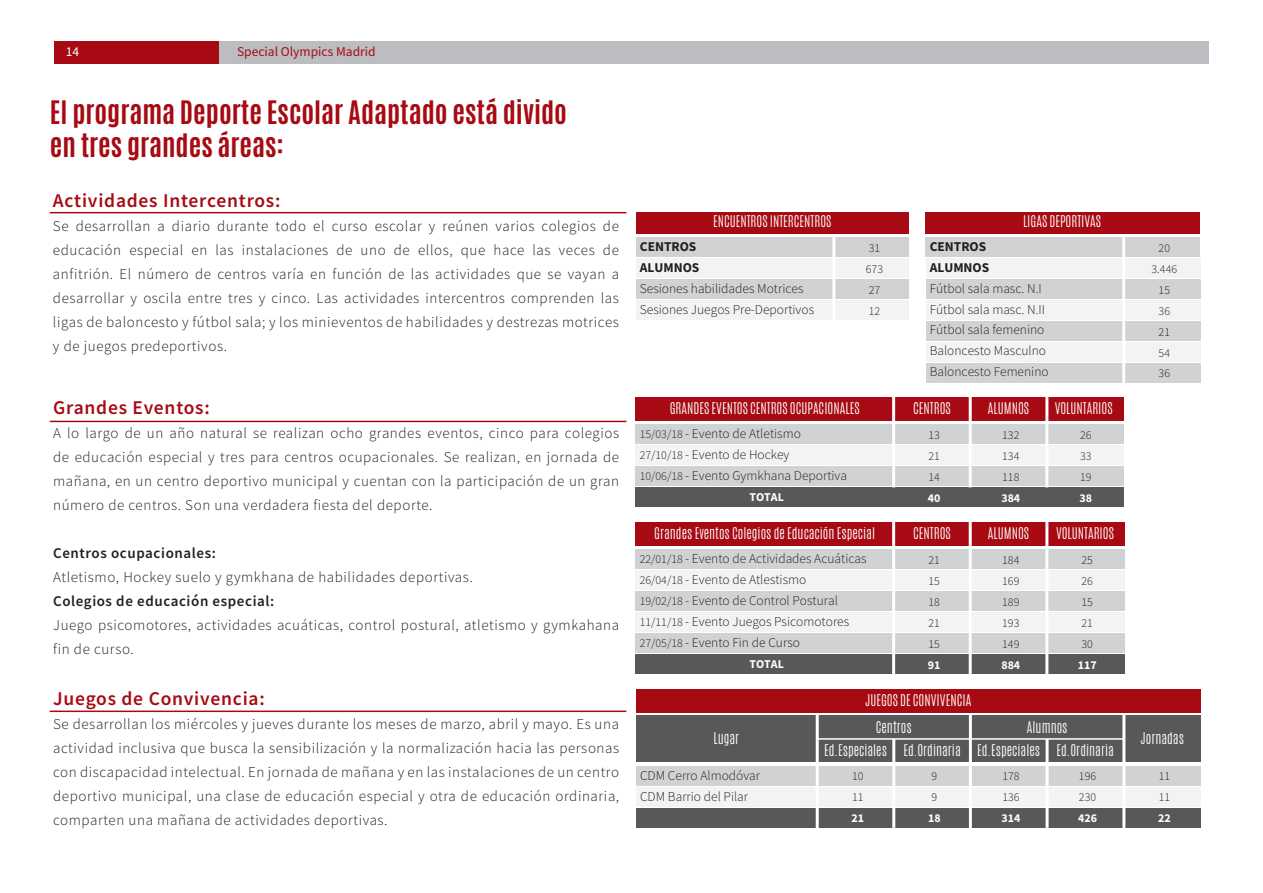
<style>
.page{position:relative;width:1263px;height:893px;background:#fff}
.page>*{position:absolute;margin:0;border:0;box-sizing:border-box;transform-origin:0 0}
.t1{font:700 27px/32.4px "Antonio";color:#a70a12}
.text_subtitle{font:600 19.5px "Source Sans Pro";letter-spacing:.04em;color:#a70a12}
.text{font:300 15px/24px "Source Sans Pro";letter-spacing:.04em;color:#231f20;text-align:justify}
.text-2{font:600 15px "Source Sans Pro";letter-spacing:.04em;color:#231f20}
.t2{font:300 13.5px/21px "Source Sans Pro";color:#231f20}
.t3{font:300 13.5px/23.4px "Antonio";color:#fff}
.t4{font:13.5px "Source Sans Pro";color:#a70a12}
.t5{font:13.5px "Source Sans Pro";color:#fff}
.t6{font:300 12px/21px "Source Sans Pro";color:#231f20;text-align:justify}
.t7{font:700 12px "Source Sans Pro";color:#fff}
.s1{font-weight:700}
.s2{font-size:12px}
.s3{font-weight:700;color:#fff}
</style>
<div class="page">
<div style="left:54px;top:41px;width:1155px;height:23px;background:#bcbdc0"></div>
<div style="left:54px;top:41px;width:164px;height:23px;background:#a70a12"></div>
<div style="left:636px;top:487px;width:488px;height:20px;background:#57585a"></div>
<div style="left:636px;top:445px;width:488px;height:20px;background:#f2f3f4"></div>
<div style="left:636px;top:424px;width:488px;height:20px;background:#d1d2d4"></div>
<div style="left:636px;top:466px;width:488px;height:20px;background:#d1d2d4"></div>
<div style="left:636px;top:397px;width:488px;height:23px;background:#a70a12"></div>
<hr style="left:892px;top:397px;width:3px;height:89px;background:#fff">
<hr style="left:969px;top:397px;width:3px;height:89px;background:#fff">
<hr style="left:1045px;top:397px;width:3px;height:89px;background:#fff">
<div style="left:636px;top:654px;width:489px;height:20px;background:#57585a"></div>
<div style="left:636px;top:633px;width:489px;height:20px;background:#d1d2d4"></div>
<div style="left:636px;top:612px;width:489px;height:20px;background:#f2f3f4"></div>
<div style="left:636px;top:591px;width:489px;height:20px;background:#d1d2d4"></div>
<div style="left:636px;top:570px;width:489px;height:20px;background:#f2f3f4"></div>
<div style="left:636px;top:549px;width:489px;height:20px;background:#d1d2d4"></div>
<div style="left:636px;top:522px;width:489px;height:23px;background:#a70a12"></div>
<hr style="left:892px;top:522px;width:3px;height:152px;background:#fff">
<hr style="left:969px;top:522px;width:3px;height:152px;background:#fff">
<hr style="left:1045px;top:522px;width:3px;height:152px;background:#fff">
<div style="left:636px;top:300px;width:274px;height:20px;background:#f2f3f4"></div>
<div style="left:636px;top:279px;width:274px;height:20px;background:#d1d2d4"></div>
<div style="left:636px;top:258px;width:274px;height:20px;background:#f2f3f4"></div>
<div style="left:636px;top:237px;width:274px;height:20px;background:#d1d2d4"></div>
<div style="left:636px;top:212px;width:274px;height:21px;background:#a70a12"></div>
<hr style="left:832px;top:237px;width:3px;height:84px;background:#fff">
<hr style="left:909px;top:212px;width:3px;height:150px;background:#fff">
<div style="left:925px;top:321px;width:275px;height:20px;background:#d1d2d4"></div>
<div style="left:925px;top:300px;width:275px;height:20px;background:#f2f3f4"></div>
<div style="left:925px;top:279px;width:275px;height:20px;background:#d1d2d4"></div>
<div style="left:925px;top:363px;width:275px;height:20px;background:#d1d2d4"></div>
<div style="left:925px;top:342px;width:275px;height:20px;background:#f2f3f4"></div>
<div style="left:925px;top:258px;width:275px;height:20px;background:#f2f3f4"></div>
<div style="left:925px;top:237px;width:275px;height:20px;background:#d1d2d4"></div>
<div style="left:925px;top:212px;width:275px;height:21px;background:#a70a12"></div>
<hr style="left:1122px;top:237px;width:3px;height:146px;background:#fff">
<div style="left:636px;top:808px;width:564px;height:20px;background:#57585a"></div>
<div style="left:636px;top:787px;width:564px;height:20px;background:#f2f3f4"></div>
<div style="left:636px;top:766px;width:565px;height:20px;background:#d1d2d4"></div>
<div style="left:636px;top:716px;width:564px;height:46px;background:#57585a"></div>
<hr style="left:892px;top:739px;width:3px;height:89px;background:#fff">
<hr style="left:969px;top:716px;width:3px;height:112px;background:#fff">
<hr style="left:816px;top:716px;width:3px;height:112px;background:#fff">
<hr style="left:1045px;top:739px;width:3px;height:89px;background:#fff">
<hr style="left:1122px;top:716px;width:3px;height:112px;background:#fff">
<div style="left:636px;top:689px;width:564px;height:23px;background:#a70a12"></div>
<hr style="left:817px;top:738px;width:307px;height:2px;background:#fff">
<hr style="left:50px;top:212px;width:576px;height:1px;background:#a70a12">
<hr style="left:50px;top:711px;width:576px;height:1px;background:#a70a12">
<hr style="left:50px;top:421px;width:576px;height:1px;background:#a70a12">
<p class="t5" style="left:66px;top:43px;width:15px">14</p>
<p class="t4" style="left:237px;top:43px;width:140px">Special Olympics Madrid</p>
<p class="t1" style="left:50px;top:97px;width:519px">El programa Deporte Escolar Adaptado está divido en tres grandes áreas:</p>
<p class="text_subtitle" style="left:53px;top:188px;width:229px">Actividades Intercentros:</p>
<p class="text" style="left:53px;top:214px;width:568px">Se desarrollan a diario durante todo el curso escolar y reúnen varios colegios de educación especial en las instalaciones de uno de ellos, que hace las veces de anfitrión. El número de centros varía en función de las actividades que se vayan a desarrollar y oscila entre tres y cinco. Las actividades intercentros comprenden las ligas de baloncesto y fútbol sala; y los minieventos de habilidades y destrezas motrices y de juegos predeportivos.</p>
<p class="text_subtitle" style="left:53px;top:395px;width:158px">Grandes Eventos:</p>
<p class="text" style="left:53px;top:421px;width:567px">A lo largo de un año natural se realizan ocho grandes eventos, cinco para colegios de educación especial y tres para centros ocupacionales. Se realizan, en jornada de mañana, en un centro deportivo municipal y cuentan con la participación de un gran número de centros. Son una verdadera fiesta del deporte.</p>
<p class="text-2" style="left:53px;top:543px;width:164px">Centros ocupacionales:</p>
<p class="text" style="left:53px;top:565px;width:421px">Atletismo, Hockey suelo y gymkhana de habilidades deportivas.</p>
<p class="text-2" style="left:53px;top:591px;width:223px">Colegios de educación especial:</p>
<p class="text" style="left:53px;top:613px;width:567px">Juego psicomotores, actividades acuáticas, control postural, atletismo y gymkahana fin de curso.</p>
<p class="t3" style="left:713px;top:210px;width:120px">ENCUENTROS INTERCENTROS</p>
<p class="t2" style="left:640px;top:236px;width:176px"><span class="s1">CENTROS<br>ALUMNOS<br></span>Sesiones habilidades Motrices<br>Sesiones Juegos Pre-Deportivos</p>
<p class="t6" style="left:1151px;top:237px;width:27px;text-align:center">20<br>3.446<br>15<br>36<br>21<br>54<br>36</p>
<p class="t3" style="left:1023px;top:210px;width:80px">LIGAS DEPORTIVAS</p>
<p class="t2" style="left:930px;top:236px;width:121px"><span class="s1">CENTROS<br>ALUMNOS<br></span>Fútbol sala masc. N.I<br>Fútbol sala masc. N.II<br>Fútbol sala femenino<br>Baloncesto Masculno<br>Baloncesto Femenino</p>
<p class="t6" style="left:866px;top:237px;width:19px;text-align:left">31<br>673<br>27<br>12</p>
<p class="t3" style="left:670px;top:397px;width:191px">GRANDES EVENTOS CENTROS OCUPACIONALES</p>
<p class="t3" style="left:913px;top:397px;width:39px">CENTROS</p>
<p class="t3" style="left:988px;top:397px;width:43px">ALUMNOS</p>
<p class="t3" style="left:1055px;top:397px;width:59px">VOLUNTARIOS</p>
<p class="t2" style="left:640px;top:423px;width:209px"><span class="s2">15/03/18</span> - Evento de Atletismo<br><span class="s2">27/10/18</span> - Evento de Hockey<br><span class="s2">10/06/18</span> - Evento Gymkhana Deportiva</p>
<p class="t7" style="left:749px;top:489px;width:36px">TOTAL</p>
<p class="t6" style="left:928px;top:424px;width:14px">13<br>21<br>14<br><span class="s3">40</span></p>
<p class="t6" style="left:1001px;top:424px;width:20px">132<br>134<br>118<br><span class="s3">384</span></p>
<p class="t6" style="left:1079px;top:424px;width:14px">26<br>33<br>19<br><span class="s3">38</span></p>
<p class="t3" style="left:654px;top:522px;width:222px">Grandes Eventos Colegios de Educación Especial</p>
<p class="t3" style="left:913px;top:522px;width:39px">CENTROS</p>
<p class="t3" style="left:988px;top:522px;width:43px">ALUMNOS</p>
<p class="t3" style="left:1056px;top:522px;width:59px">VOLUNTARIOS</p>
<p class="t2" style="left:640px;top:548px;width:228px"><span class="s2">22/01/18</span> - Evento de Actividades Acuáticas <span class="s2">26/04/18</span> - Evento de Atlestismo<br><span class="s2">19/02/18</span> - Evento de Control Postural <span class="s2">11/11/18</span> - Evento Juegos Psicomotores <span class="s2">27/05/18</span> - Evento Fin de Curso</p>
<p class="t7" style="left:749px;top:656px;width:36px">TOTAL</p>
<p class="t6" style="left:928px;top:549px;width:14px">21<br>15<br>18<br>21<br>15<br><span class="s3">91</span></p>
<p class="t6" style="left:1001px;top:549px;width:20px">184<br>169<br>189<br>193<br>149<br><span class="s3">884</span></p>
<p class="t6" style="left:1078px;top:549px;width:20px;text-align:center">25<br>26<br>15<br>21<br>30<br><span class="s3">117</span></p>
<p class="text_subtitle" style="left:53px;top:686px;width:213px">Juegos de Convivencia:</p>
<p class="t3" style="left:865px;top:689px;width:108px">JUEGOS DE CONVIVENCIA</p>
<p class="text" style="left:53px;top:712px;width:568px">Se desarrollan los miércoles y jueves durante los meses de marzo, abril y mayo. Es una actividad inclusiva que busca la sensibilización y la normalización hacia las personas con discapacidad intelectual. En jornada de mañana y en las instalaciones de un centro deportivo municipal, una clase de educación especial y otra de educación ordinaria, comparten una mañana de actividades deportivas.</p>
<p class="t3" style="left:1027px;top:715px;width:42px">Alumnos</p>
<p class="t3" style="left:824px;top:715px;width:89px;text-indent:52px">Centros<br>Ed.Especiales</p>
<p class="t3" style="left:713px;top:727px;width:27px">Lugar</p>
<p class="t3" style="left:1140px;top:727px;width:45px">Jornadas</p>
<p class="t2" style="left:640px;top:765px;width:122px">CDM Cerro Almodóvar<br>CDM Barrio del Pilar</p>
<p class="t3" style="left:903px;top:738px;width:59px">Ed.Ordinaria</p>
<p class="t3" style="left:977px;top:738px;width:138px">Ed.Especiales Ed.Ordinaria</p>
<p class="t6" style="left:851px;top:765px;width:14px">10<br>11<br><span class="s3">21</span></p>
<p class="t6" style="left:1001px;top:765px;width:20px">178<br>136<br><span class="s3">314</span></p>
<p class="t6" style="left:1078px;top:765px;width:20px">196<br>230<br><span class="s3">426</span></p>
<p class="t6" style="left:1158px;top:765px;width:14px">11<br>11<br><span class="s3">22</span></p>
<p class="t6" style="left:928px;top:765px;width:14px;text-align:left">9<br>9<br><span class="s3">18</span></p>
</div>
